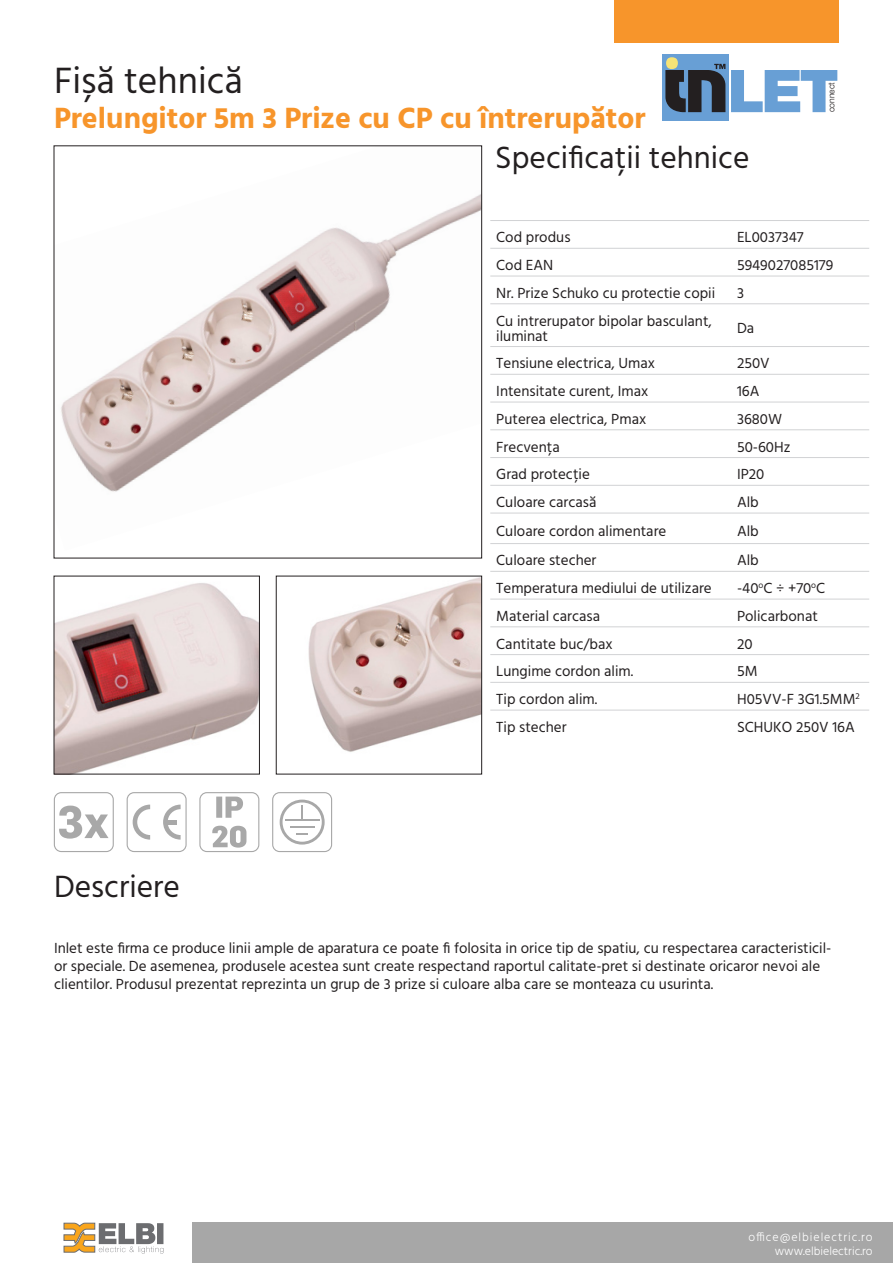
<style>
.page{position:relative;width:893px;height:1263px;background:#fff}
.page>*{position:absolute;margin:0;border:0;box-sizing:border-box;transform-origin:0 0}
.t1{font:37.5px "Hind";color:#231f20}
.t2{font:31.5px "Hind";color:#231f20}
.t3{font:700 30px "Hind";color:#f7952b}
.t4{font:15px/18px "Hind";color:#231f20}
.Titlu{font:300 12px/13.5px "Hind";letter-spacing:.04em;color:#fff;text-align:right}
.t5{font:300 8.55px "Helvetica Neue LT Com";color:#231f20}
</style>
<div class="page">
<div style="left:192px;top:1223px;width:701px;height:40px;background:#a7a7a7"></div>
<img style="left:61px;top:194px;width:419px;height:298px">
<div style="left:614px;top:0;width:225px;height:43px;background:#f7952b"></div>
<svg style="left:731px;top:247px;width:138px;height:463px"></svg>
<hr style="left:490px;top:220px;width:241px;height:1px;background:#d1d2d4">
<hr style="left:731px;top:220px;width:138px;height:1px;background:#d1d2d4">
<hr style="left:490px;top:248px;width:241px;height:1px;background:#d1d2d4">
<hr style="left:731px;top:248px;width:138px;height:1px;background:#d1d2d4">
<hr style="left:490px;top:276px;width:241px;height:1px;background:#d1d2d4">
<hr style="left:731px;top:276px;width:138px;height:1px;background:#d1d2d4">
<hr style="left:490px;top:303px;width:241px;height:1px;background:#d1d2d4">
<hr style="left:731px;top:303px;width:138px;height:1px;background:#d1d2d4">
<hr style="left:490px;top:346px;width:241px;height:1px;background:#d1d2d4">
<hr style="left:731px;top:346px;width:138px;height:1px;background:#d1d2d4">
<hr style="left:490px;top:374px;width:241px;height:1px;background:#d1d2d4">
<hr style="left:731px;top:374px;width:138px;height:1px;background:#d1d2d4">
<hr style="left:490px;top:402px;width:241px;height:1px;background:#d1d2d4">
<hr style="left:731px;top:402px;width:138px;height:1px;background:#d1d2d4">
<hr style="left:490px;top:429px;width:241px;height:1px;background:#d1d2d4">
<hr style="left:731px;top:429px;width:138px;height:1px;background:#d1d2d4">
<hr style="left:490px;top:457px;width:241px;height:1px;background:#d1d2d4">
<hr style="left:731px;top:457px;width:138px;height:1px;background:#d1d2d4">
<hr style="left:490px;top:485px;width:241px;height:1px;background:#d1d2d4">
<hr style="left:731px;top:485px;width:138px;height:1px;background:#d1d2d4">
<hr style="left:490px;top:513px;width:241px;height:1px;background:#d1d2d4">
<hr style="left:731px;top:513px;width:138px;height:1px;background:#d1d2d4">
<hr style="left:490px;top:543px;width:241px;height:1px;background:#d1d2d4">
<hr style="left:731px;top:543px;width:138px;height:1px;background:#d1d2d4">
<hr style="left:490px;top:571px;width:241px;height:1px;background:#d1d2d4">
<hr style="left:731px;top:571px;width:138px;height:1px;background:#d1d2d4">
<hr style="left:490px;top:599px;width:241px;height:1px;background:#d1d2d4">
<hr style="left:731px;top:599px;width:138px;height:1px;background:#d1d2d4">
<hr style="left:490px;top:626px;width:241px;height:1px;background:#d1d2d4">
<hr style="left:731px;top:626px;width:138px;height:1px;background:#d1d2d4">
<hr style="left:490px;top:654px;width:241px;height:1px;background:#d1d2d4">
<hr style="left:731px;top:654px;width:138px;height:1px;background:#d1d2d4">
<hr style="left:490px;top:682px;width:241px;height:1px;background:#d1d2d4">
<hr style="left:731px;top:682px;width:138px;height:1px;background:#d1d2d4">
<hr style="left:490px;top:710px;width:241px;height:1px;background:#d1d2d4">
<hr style="left:731px;top:710px;width:138px;height:1px;background:#d1d2d4">
<img style="left:56px;top:583px;width:202px;height:189px">
<img style="left:308px;top:578px;width:172px;height:174px">
<div style="left:276px;top:576px;width:206px;height:198px;border:1px solid #231f20"></div>
<svg style="left:64px;top:1223px;width:99px;height:30px"></svg>
<div style="left:127px;top:792px;width:60px;height:60px;border:1px solid #a8a8a8;border-radius:7px"></div>
<svg style="left:133px;top:804px;width:17px;height:36px"></svg>
<svg style="left:163px;top:804px;width:18px;height:36px"></svg>
<hr style="left:164px;top:820px;width:12px;height:4px;background:#a8a8a8">
<svg style="left:731px;top:70px;width:106px;height:42px"></svg>
<div style="left:662px;top:54px;width:67px;height:66px;background:#689fd5"></div>
<svg style="left:665px;top:57px;width:60px;height:55px"></svg>
<div style="left:199px;top:792px;width:60px;height:60px;border:1px solid #a8a8a8;border-radius:7px"></div>
<svg style="left:212px;top:826px;width:34px;height:22px"></svg>
<svg style="left:216px;top:796px;width:27px;height:22px"></svg>
<div style="left:272px;top:792px;width:60px;height:60px;border:1px solid #a8a8a8;border-radius:7px"></div>
<svg style="left:280px;top:800px;width:45px;height:44px"></svg>
<div style="left:54px;top:792px;width:60px;height:60px;border:1px solid #a8a8a8;border-radius:7px"></div>
<svg style="left:59px;top:805px;width:50px;height:34px"></svg>
<p class="t1" style="left:54px;top:56px;width:190px">Fișă tehnică</p>
<p class="t3" style="left:54px;top:100px;width:593px">Prelungitor 5m 3 Prize cu CP cu întrerupător</p>
<p class="t2" style="left:495px;top:136px;width:256px">Specificații tehnice</p>
<p class="t5" style="left:826px;top:112px;width:31px;rotate:-90deg">connect</p>
<p class="t2" style="left:54px;top:865px;width:127px">Descriere</p>
<p class="t4" style="left:496px;top:229px;width:76px">Cod produs</p>
<p class="t4" style="left:737px;top:229px;width:68px">EL0037347</p>
<p class="t4" style="left:496px;top:257px;width:58px">Cod EAN</p>
<p class="t4" style="left:737px;top:257px;width:98px">5949027085179</p>
<p class="t4" style="left:496px;top:285px;width:220px">Nr. Prize Schuko cu protectie copii</p>
<p class="t4" style="left:737px;top:285px;width:8px">3</p>
<p class="t4" style="left:496px;top:314px;width:217px;line-height:15px">Cu intrerupator bipolar basculant, iluminat</p>
<p class="t4" style="left:737px;top:320px;width:19px">Da</p>
<p class="t4" style="left:496px;top:355px;width:160px">Tensiune electrica, Umax</p>
<p class="t4" style="left:737px;top:355px;width:34px">250V</p>
<p class="t4" style="left:496px;top:383px;width:153px">Intensitate curent, Imax</p>
<p class="t4" style="left:737px;top:383px;width:24px">16A</p>
<p class="t4" style="left:496px;top:411px;width:152px">Puterea electrica, Pmax</p>
<p class="t4" style="left:737px;top:411px;width:47px">3680W</p>
<p class="t4" style="left:496px;top:438px;width:65px">Frecvența</p>
<p class="t4" style="left:737px;top:438px;width:55px">50-60Hz</p>
<p class="t4" style="left:496px;top:466px;width:95px">Grad protecție</p>
<p class="t4" style="left:737px;top:466px;width:29px">IP20</p>
<p class="t4" style="left:496px;top:494px;width:102px">Culoare carcasă</p>
<p class="t4" style="left:737px;top:494px;width:23px">Alb</p>
<p class="t4" style="left:496px;top:523px;width:172px">Culoare cordon alimentare</p>
<p class="t4" style="left:737px;top:523px;width:23px">Alb</p>
<p class="t4" style="left:496px;top:552px;width:102px">Culoare stecher</p>
<p class="t4" style="left:737px;top:552px;width:23px">Alb</p>
<p class="t4" style="left:496px;top:580px;width:217px">Temperatura mediului de utilizare</p>
<p class="t4" style="left:737px;top:580px;width:90px">-40<sup>o</sup>C ÷ +70<sup>o</sup>C</p>
<p class="t4" style="left:496px;top:608px;width:105px">Material carcasa</p>
<p class="t4" style="left:737px;top:608px;width:82px">Policarbonat</p>
<p class="t4" style="left:496px;top:635px;width:118px">Cantitate buc/bax</p>
<p class="t4" style="left:737px;top:635px;width:17px">20</p>
<p class="t4" style="left:496px;top:663px;width:139px">Lungime cordon alim.</p>
<p class="t4" style="left:737px;top:663px;width:22px">5M</p>
<p class="t4" style="left:496px;top:691px;width:103px">Tip cordon alim.</p>
<p class="t4" style="left:737px;top:691px;width:124px">H05VV-F 3G1.5MM<sup>2</sup></p>
<p class="t4" style="left:496px;top:719px;width:72px">Tip stecher</p>
<p class="t4" style="left:737px;top:719px;width:119px">SCHUKO 250V 16A</p>
<p class="t4" style="left:54px;top:940px;width:779px">Inlet este firma ce produce linii ample de aparatura ce poate fi folosita in orice tip de spatiu, cu respectarea caracteristicil&shy;or speciale. De asemenea, produsele acestea sunt create respectand raportul calitate-pret si destinate oricaror nevoi ale clientilor. Produsul prezentat reprezinta un grup de 3 prize si culoare alba care se monteaza cu usurinta.</p>
<p class="Titlu" style="left:748px;top:1231px;width:126px">office@elbielectric.ro www.elbielectric.ro</p>
</div>
